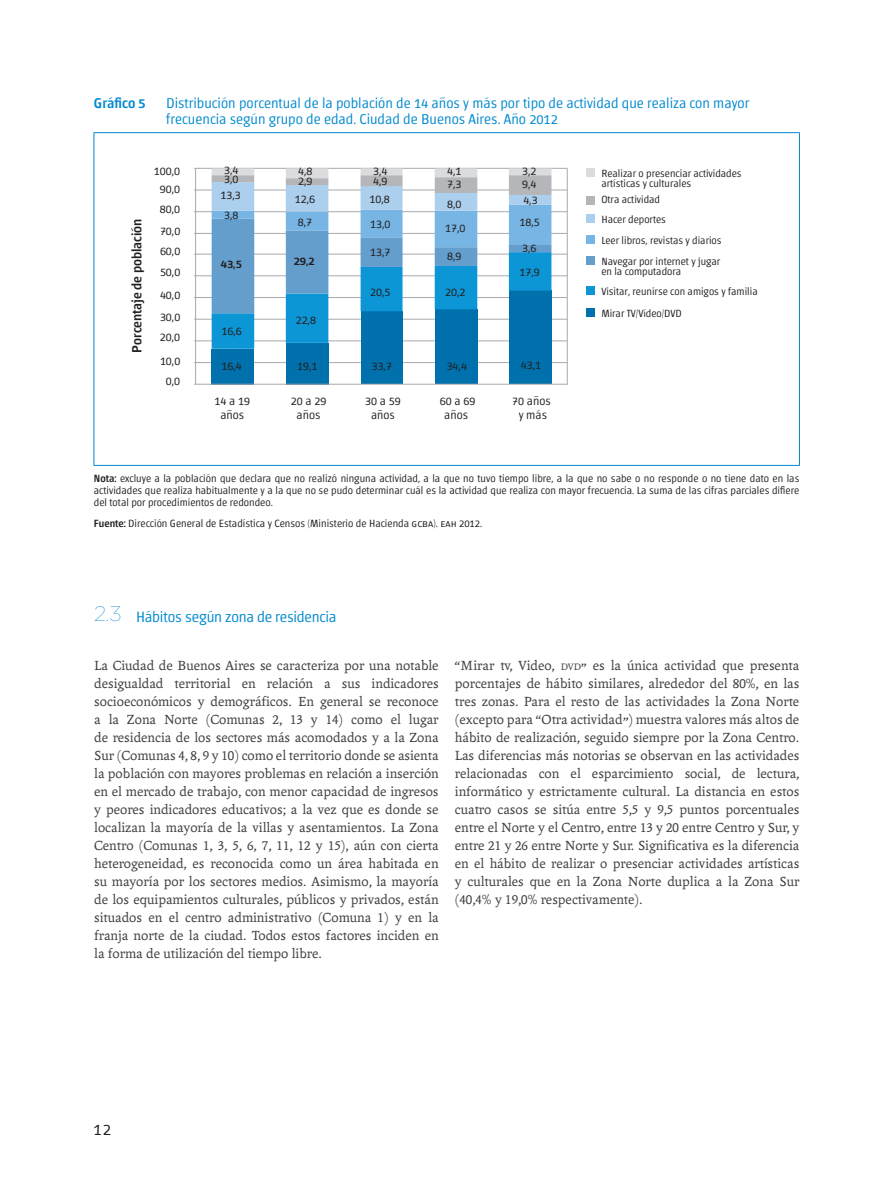
<style>
.page{position:relative;width:893px;height:1191px;background:#fff}
.page>*{position:absolute;margin:0;border:0;box-sizing:border-box;transform-origin:0 0}
.t1{font:300 16.5px "Chaco";color:#231f20}
.t2{font:300 15px "Chaco";letter-spacing:-.015em;color:#0089cf}
.texto_principal{font:14.25px/18px "Andralis ND Os F";color:#3e3e3f;text-align:justify}
.Titulos{font:300 14.25px/15.8px "Chaco";color:#0089cf}
.Titulos-2{font:500 14.25px "Chaco";color:#0089cf}
.t3{font:500 13.5px "Chaco";color:#231f20}
.t4{font:300 12px/14.4px "Chaco";color:#231f20;text-align:center}
.t5{font:500 12px "Chaco";color:#231f20}
.Fuente{font:300 10.5px/12px "Chaco";color:#231f20}
.s1{font-weight:500}
.s2{font-family:"Gotham";font-weight:100;font-size:21px}
.s3{font-family:"Andralis NDSC"}
.s4{font-size:10.05px}
</style>
<div class="page">
<hr style="left:94px;top:132px;width:706px;height:1px;background:#0089cf">
<hr style="left:94px;top:133px;width:1px;height:332px;background:#0089cf">
<hr style="left:799px;top:133px;width:1px;height:332px;background:#0089cf">
<hr style="left:94px;top:465px;width:706px;height:1px;background:#0089cf">
<hr style="left:196px;top:362px;width:371px;height:1px;background:#a8a9ad">
<hr style="left:196px;top:341px;width:371px;height:1px;background:#a8a9ad">
<hr style="left:196px;top:319px;width:371px;height:1px;background:#a8a9ad">
<hr style="left:196px;top:297px;width:371px;height:1px;background:#a8a9ad">
<hr style="left:196px;top:275px;width:371px;height:1px;background:#a8a9ad">
<hr style="left:196px;top:254px;width:371px;height:1px;background:#a8a9ad">
<hr style="left:196px;top:233px;width:371px;height:1px;background:#a8a9ad">
<hr style="left:196px;top:211px;width:371px;height:1px;background:#a8a9ad">
<hr style="left:196px;top:190px;width:371px;height:1px;background:#a8a9ad">
<hr style="left:196px;top:168px;width:371px;height:1px;background:#a8a9ad">
<div style="left:509px;top:290px;width:42px;height:94px;background:#0071ac"></div>
<div style="left:435px;top:309px;width:42px;height:75px;background:#0071ac"></div>
<div style="left:361px;top:311px;width:42px;height:73px;background:#0071ac"></div>
<div style="left:286px;top:343px;width:42px;height:41px;background:#0071ac"></div>
<div style="left:212px;top:349px;width:42px;height:35px;background:#0071ac"></div>
<svg style="left:212px;top:168px;width:339px;height:181px"></svg>
<hr style="left:195px;top:168px;width:1px;height:216px;background:#a8a9ad">
<hr style="left:196px;top:384px;width:371px;height:1px;background:#a8a9ad">
<hr style="left:567px;top:168px;width:1px;height:217px;background:#a8a9ad">
<div style="left:586px;top:168px;width:9px;height:9px;background:#dadcde"></div>
<div style="left:586px;top:197px;width:9px;height:8px;background:#b4b6b9"></div>
<div style="left:586px;top:215px;width:9px;height:8px;background:#accfed"></div>
<div style="left:586px;top:235px;width:9px;height:9px;background:#77b6e4"></div>
<div style="left:586px;top:256px;width:9px;height:9px;background:#649ecc"></div>
<div style="left:586px;top:286px;width:9px;height:9px;background:#0d96d6"></div>
<div style="left:586px;top:309px;width:9px;height:8px;background:#0071ac"></div>
<p class="Titulos-2" style="left:94px;top:97px;width:53px">Gráfico 5</p>
<p class="Titulos" style="left:166px;top:96px;width:585px">Distribución porcentual de la población de 14 años y más por tipo de actividad que realiza con mayor frecuencia según grupo de edad. Ciudad de Buenos Aires. Año 2012</p>
<p class="t3" style="left:131px;top:352px;width:135px;rotate:-90deg">Porcentaje de población</p>
<p class="t4" style="left:154px;top:164px;width:28px">100,0</p>
<p class="t4" style="left:160px;top:182px;width:22px">90,0</p>
<p class="t4" style="left:160px;top:203px;width:22px">80,0</p>
<p class="t4" style="left:160px;top:224px;width:22px">70,0</p>
<p class="t4" style="left:160px;top:245px;width:22px">60,0</p>
<p class="t4" style="left:160px;top:265px;width:22px">50,0</p>
<p class="t4" style="left:160px;top:288px;width:22px">40,0</p>
<p class="t4" style="left:160px;top:310px;width:22px">30,0</p>
<p class="t4" style="left:160px;top:331px;width:22px">20,0</p>
<p class="t4" style="left:160px;top:354px;width:22px">10,0</p>
<p class="t4" style="left:166px;top:374px;width:16px">0,0</p>
<p class="t4" style="left:224px;top:163px;width:16px">3,4</p>
<p class="t4" style="left:298px;top:164px;width:16px">4,8</p>
<p class="t4" style="left:373px;top:164px;width:16px">3,4</p>
<p class="t4" style="left:447px;top:164px;width:16px">4,1</p>
<p class="t4" style="left:522px;top:164px;width:16px">3,2</p>
<p class="t4" style="left:224px;top:172px;width:16px">3,0</p>
<p class="t4" style="left:298px;top:174px;width:16px">2,9</p>
<p class="t4" style="left:373px;top:174px;width:16px">4,9</p>
<p class="t4" style="left:447px;top:177px;width:16px">7,3</p>
<p class="t4" style="left:522px;top:177px;width:16px">9,4</p>
<p class="t4" style="left:221px;top:188px;width:22px">13,3</p>
<p class="t4" style="left:295px;top:192px;width:22px">12,6</p>
<p class="t4" style="left:369px;top:192px;width:22px">10,8</p>
<p class="t4" style="left:447px;top:197px;width:16px">8,0</p>
<p class="t4" style="left:224px;top:208px;width:16px">3,8</p>
<p class="t4" style="left:298px;top:215px;width:16px">8,7</p>
<p class="t4" style="left:370px;top:217px;width:22px">13,0</p>
<p class="t4" style="left:445px;top:222px;width:22px">17,0</p>
<p class="t5" style="left:221px;top:258px;width:23px">43,5</p>
<p class="t5" style="left:294px;top:255px;width:23px">29,2</p>
<p class="t4" style="left:222px;top:324px;width:22px">16,6</p>
<p class="t4" style="left:296px;top:313px;width:22px">22,8</p>
<p class="t4" style="left:370px;top:246px;width:22px">13,7</p>
<p class="t4" style="left:447px;top:250px;width:16px">8,9</p>
<p class="t4" style="left:370px;top:285px;width:22px">20,5</p>
<p class="t4" style="left:445px;top:285px;width:22px">20,2</p>
<p class="t4" style="left:523px;top:193px;width:16px">4,3</p>
<p class="t4" style="left:519px;top:215px;width:22px">18,5</p>
<p class="t4" style="left:522px;top:241px;width:16px">3,6</p>
<p class="t4" style="left:520px;top:265px;width:22px">17,9</p>
<p class="t4" style="left:222px;top:359px;width:22px">16,4</p>
<p class="t4" style="left:297px;top:359px;width:22px">19,1</p>
<p class="t4" style="left:372px;top:359px;width:22px">33,7</p>
<p class="t4" style="left:447px;top:359px;width:22px">34,4</p>
<p class="t4" style="left:521px;top:359px;width:22px">43,1</p>
<p class="t4" style="left:215px;top:394px;width:37px">14 a 19 años</p>
<p class="t4" style="left:291px;top:394px;width:37px">20 a 29 años</p>
<p class="t4" style="left:365px;top:394px;width:37px">30 a 59 años</p>
<p class="t4" style="left:440px;top:394px;width:37px">60 a 69 años</p>
<p class="t4" style="left:512px;top:394px;width:40px">70 años y más</p>
<p class="Fuente" style="left:601px;top:168px;width:142px;line-height:10.5px">Realizar o presenciar actividades artísticas y culturales</p>
<p class="Fuente" style="left:601px;top:190px;width:66px;line-height:19.6px">Otra actividad<br>Hacer deportes</p>
<p class="Fuente" style="left:601px;top:230px;width:122px;line-height:20.9px">Leer libros, revistas y diarios<br>Navegar por internet y jugar</p>
<p class="Fuente" style="left:601px;top:263px;width:158px;line-height:19.4px">en la computadora<br>Visitar, reunirse con amigos y familia</p>
<p class="Fuente" style="left:601px;top:308px;width:82px">Mirar TV/Vídeo/DVD</p>
<p class="Fuente" style="left:94px;top:472px;width:707px;text-align:justify"><span class="s1">Nota:</span> excluye a la población que declara que no realizó ninguna actividad, a la que no tuvo tiempo libre, a la que no sabe o no responde o no tiene dato en las actividades que realiza habitualmente y a la que no se pudo determinar cuál es la actividad que realiza con mayor frecuencia. La suma de las cifras parciales difiere del total por procedimientos de redondeo.</p>
<p class="Fuente" style="left:94px;top:518px;width:390px"><span class="s1">Fuente:</span> Dirección General de Estadística y Censos (Ministerio de Hacienda gcba). eah 2012.</p>
<p class="t2" style="left:94px;top:609px;width:244px"><span class="s2">2.3</span> Hábitos según zona de residencia</p>
<p class="texto_principal" style="left:94px;top:656px;width:346px">La Ciudad de Buenos Aires se caracteriza por una notable desigualdad territorial en relación a sus indicadores socioeconómicos y demográficos. En general se reconoce a la Zona Norte (Comunas <span class="s3">2</span>, <span class="s3">13</span> y <span class="s3">14</span>) como el lugar de residencia de los sectores más acomodados y a la Zona Sur (Comunas <span class="s3">4</span>, <span class="s3">8</span>, <span class="s3">9</span> y <span class="s3">10</span>) como el territorio donde se asienta la población con mayores problemas en relación a inserción en el mercado de trabajo, con menor capacidad de ingresos y peores indicadores educativos; a la vez que es donde se localizan la mayoría de la villas y asentamientos. La Zona Centro (Comunas <span class="s3">1</span>, <span class="s3">3</span>, <span class="s3">5</span>, <span class="s3">6</span>, <span class="s3">7</span>, <span class="s3">11</span>, <span class="s3">12</span> y <span class="s3">15</span>), aún con cierta heterogeneidad, es reconocida como un área habitada en su mayoría por los sectores medios. Asimismo, la mayoría de los equipamientos culturales, públicos y privados, están situados en el centro administrativo (Comuna <span class="s3">1</span>) y en la franja norte de la ciudad. Todos estos factores inciden en la forma de utilización del tiempo libre.</p>
<p class="texto_principal" style="left:455px;top:656px;width:346px">“Mirar tv, Video, <span class="s4">dvd</span>” es la única actividad que presenta porcentajes de hábito similares, alrededor del <span class="s3">80</span>%, en las tres zonas. Para el resto de las actividades la Zona Norte (excepto para “Otra actividad”) muestra valores más altos de hábito de realización, seguido siempre por la Zona Centro.<br>Las diferencias más notorias se observan en las actividades relacionadas con el esparcimiento social, de lectura, informático y estrictamente cultural. La distancia en estos cuatro casos se sitúa entre <span class="s3">5</span>,<span class="s3">5</span> y <span class="s3">9</span>,<span class="s3">5</span> puntos porcentuales entre el Norte y el Centro, entre <span class="s3">13</span> y <span class="s3">20</span> entre Centro y Sur, y entre <span class="s3">21</span> y <span class="s3">26</span> entre Norte y Sur. Significativa es la diferencia en el hábito de realizar o presenciar actividades artísticas y culturales que en la Zona Norte duplica a la Zona Sur (<span class="s3">40</span>,<span class="s3">4</span>% y <span class="s3">19</span>,<span class="s3">0</span>% respectivamente).</p>
<p class="t1" style="left:94px;top:1121px;width:19px">12</p>
</div>
